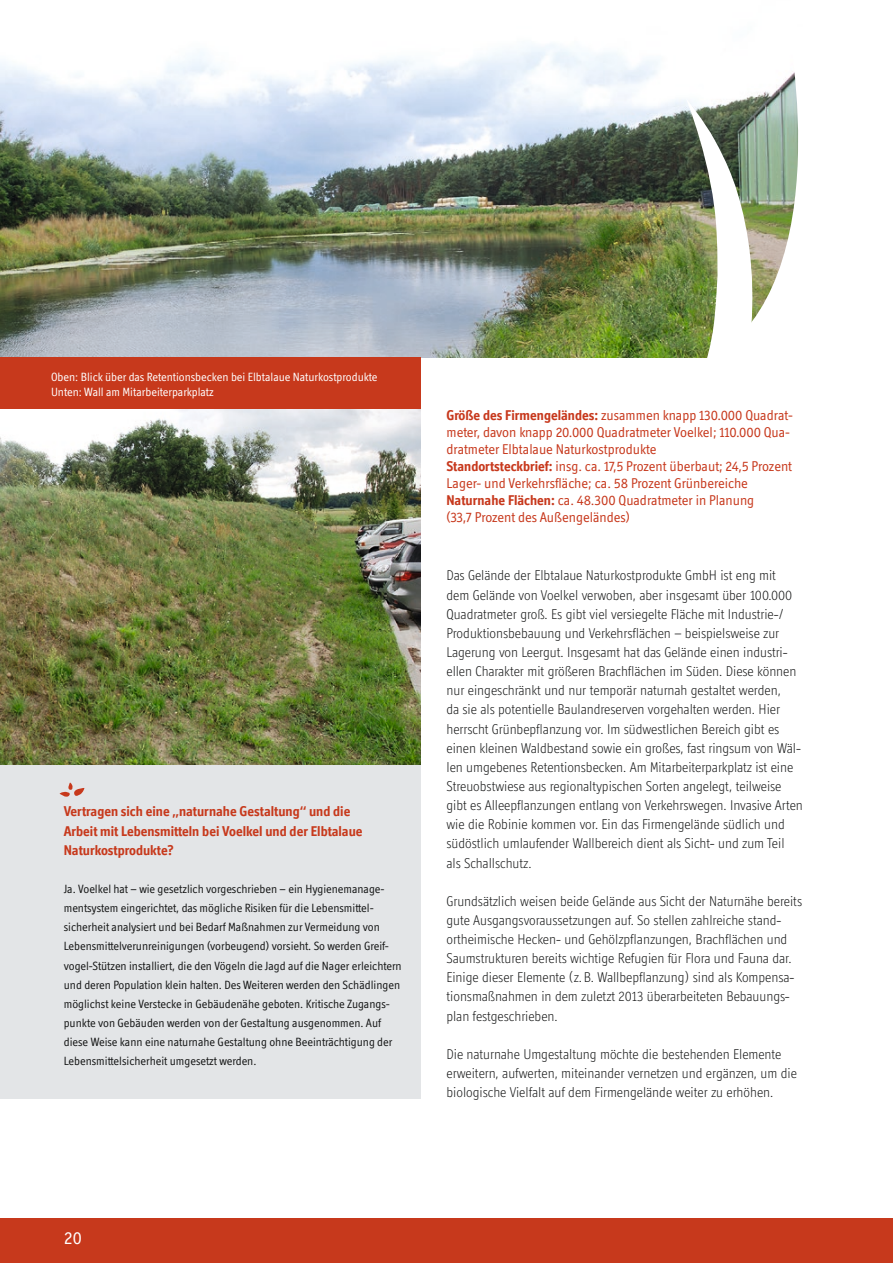
<style>
.page{position:relative;width:893px;height:1263px;background:#fff}
.page>*{position:absolute;margin:0;border:0;box-sizing:border-box;transform-origin:0 0}
.t1{font:18px "Officina Sans LT";color:#fff}
._01_copy{font:300 14.25px/19.2px "Officina Display ITC";color:#151616}
.t2{font:14.25px/17.1px "Officina Display ITC";color:#c7381c}
.t3{font:700 14.25px/19.2px "Officina Display ITC";color:#c7391c}
.t4{font:12px/19.2px "Officina Display ITC";color:#151616}
.t5{font:12px/14.4px "Officina Display ITC";color:#fff}
.s1{font-weight:700}
</style>
<div class="page">
<div style="left:0;top:1218px;width:893px;height:45px;background:#c7391c"></div>
<img style="left:0;top:44px;width:686px;height:313px">
<img style="left:0;top:408px;width:421px;height:357px">
<img style="left:746px;top:72px;width:53px;height:241px">
<img style="left:686px;top:98px;width:72px;height:260px">
<div style="left:0;top:357px;width:421px;height:51px;background:#c7391c"></div>
<div style="left:0;top:765px;width:421px;height:334px;background:#e3e5e7"></div>
<svg style="left:60px;top:782px;width:24px;height:15px"></svg>
<p class="t5" style="left:51px;top:370px;width:328px">Oben: Blick über das Retentionsbecken bei Elbtalaue Naturkostprodukte<br>Unten: Wall am Mitarbeiterparkplatz</p>
<p class="t3" style="left:64px;top:802px;width:300px">Vertragen sich eine „naturnahe Gestaltung“ und die<br>Arbeit mit Lebensmitteln bei Voelkel und der Elbtalaue<br>Naturkostprodukte?</p>
<p class="t4" style="left:64px;top:879px;width:339px">Ja. Voelkel hat – wie gesetzlich vorgeschrieben – ein Hygienemanage&shy;mentsystem eingerichtet, das mögliche Risiken für die Lebensmittel&shy;sicherheit analysiert und bei Bedarf Maßnahmen zur Vermeidung von Lebensmittelverunreinigungen (vorbeugend) vorsieht. So werden Greif&shy;vogel-Stützen installiert, die den Vögeln die Jagd auf die Nager erleichtern und deren Population klein halten. Des Weiteren werden den Schädlingen möglichst keine Verstecke in Gebäudenähe geboten. Kritische Zugangs&shy;punkte von Gebäuden werden von der Gestaltung ausgenommen. Auf diese Weise kann eine naturnahe Gestaltung ohne Beeinträchtigung der Lebensmittelsicherheit umgesetzt werden.</p>
<p class="t2" style="left:446px;top:406px;width:347px"><span class="s1">Größe des Firmengeländes:</span> zusammen knapp 130.000 Quadrat&shy;meter, davon knapp 20.000 Quadratmeter Voelkel; 110.000 Qua&shy;dratmeter Elbtalaue Naturkostprodukte</p>
<p class="t2" style="left:446px;top:457px;width:347px"><span class="s1">Standortsteckbrief:</span> insg. ca. 17,5 Prozent überbaut; 24,5 Prozent<br>Lager- und Verkehrsfläche; ca. 58 Prozent Grünbereiche</p>
<p class="t2" style="left:446px;top:491px;width:309px"><span class="s1">Naturnahe Flächen:</span> ca. 48.300 Quadratmeter in Planung (33,7 Prozent des Außengeländes)</p>
<p class="_01_copy" style="left:446px;top:566px;width:358px">Das Gelände der Elbtalaue Naturkostprodukte GmbH ist eng mit<br>dem Gelände von Voelkel verwoben, aber insgesamt über 100.000<br>Quadratmeter groß. Es gibt viel versiegelte Fläche mit Industrie-/ Produktionsbebauung und Verkehrsflächen – beispielsweise zur Lagerung von Leergut. Insgesamt hat das Gelände einen industri&shy;ellen Charakter mit größeren Brachflächen im Süden. Diese können nur eingeschränkt und nur temporär naturnah gestaltet werden,<br>da sie als potentielle Baulandreserven vorgehalten werden. Hier herrscht Grünbepflanzung vor. Im südwestlichen Bereich gibt es einen kleinen Waldbestand sowie ein großes, fast ringsum von Wäl&shy;len umgebenes Retentionsbecken. Am Mitarbeiterparkplatz ist eine Streuobstwiese aus regionaltypischen Sorten angelegt, teilweise gibt es Alleepflanzungen entlang von Verkehrswegen. Invasive Arten wie die Robinie kommen vor. Ein das Firmengelände südlich und südöstlich umlaufender Wallbereich dient als Sicht- und zum Teil<br>als Schallschutz.</p>
<p class="_01_copy" style="left:446px;top:891px;width:357px">Grundsätzlich weisen beide Gelände aus Sicht der Naturnähe bereits gute Ausgangsvoraussetzungen auf. So stellen zahlreiche stand&shy;ortheimische Hecken- und Gehölzpflanzungen, Brachflächen und Saumstrukturen bereits wichtige Refugien für Flora und Fauna dar.<br>Einige dieser Elemente (z.B. Wallbepflanzung) sind als Kompensa&shy;tionsmaßnahmen in dem zuletzt 2013 überarbeiteten Bebauungs&shy;plan festgeschrieben.</p>
<p class="_01_copy" style="left:446px;top:1044px;width:352px">Die naturnahe Umgestaltung möchte die bestehenden Elemente erweitern, aufwerten, miteinander vernetzen und ergänzen, um die biologische Vielfalt auf dem Firmengelände weiter zu erhöhen.</p>
<p class="t1" style="left:64px;top:1227px;width:19px">20</p>
</div>
